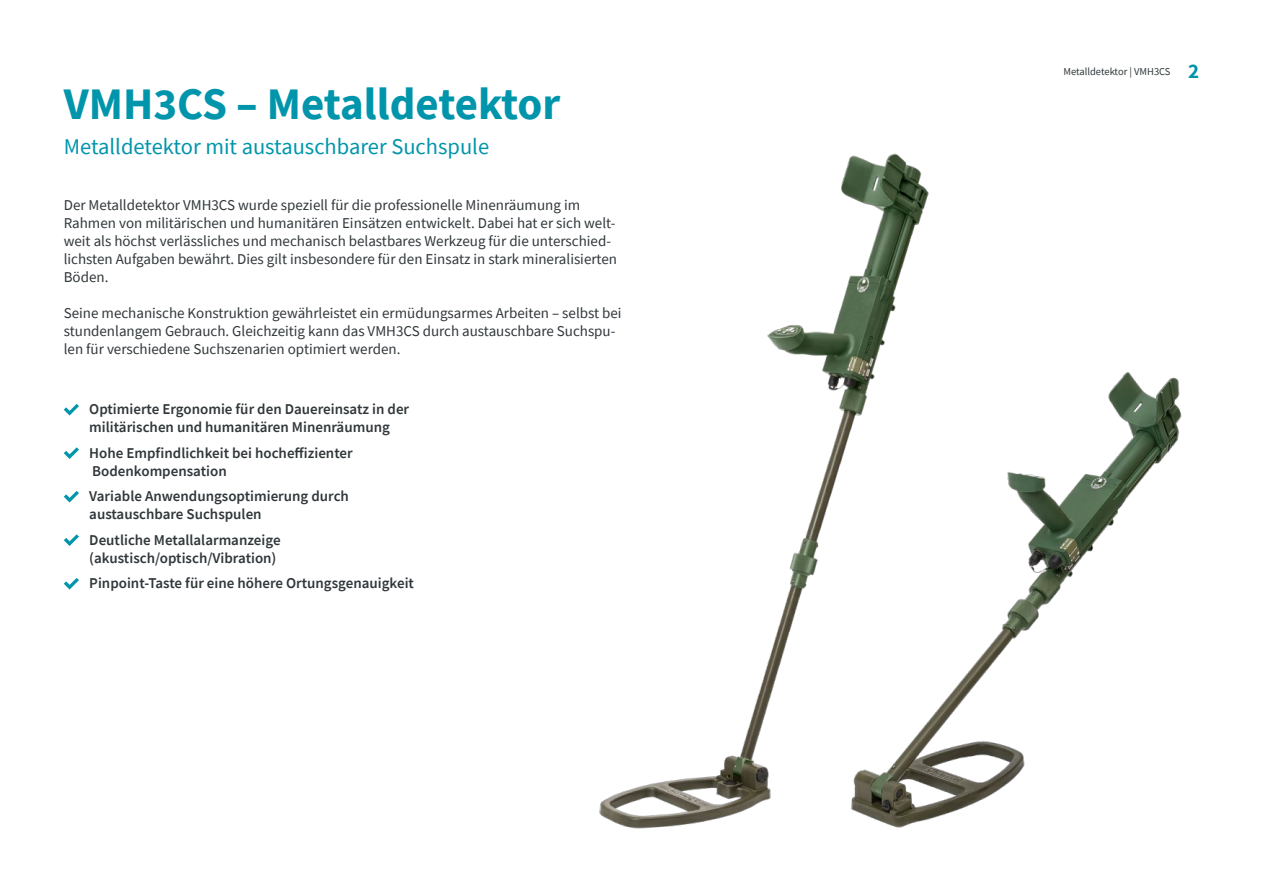
<style>
.page{position:relative;width:1263px;height:893px;background:#fff}
.page>*{position:absolute;margin:0;border:0;box-sizing:border-box;transform-origin:0 0}
.t1{font:700 45px "Source Sans Pro";color:#0095ab}
.t2{font:22.5px "Source Sans Pro";color:#0095ab}
.t3{font:700 21px "Source Sans Pro";color:#0095ab}
.t4{font:15px "Source Sans Pro";color:#30373a}
.t5{font:600 15px/18px "Source Sans Pro";color:#30373a}
.t6{font:10.5px "Source Sans Pro";color:#30373a}
</style>
<div class="page">
<svg style="left:64px;top:404px;width:15px;height:11px"></svg>
<svg style="left:64px;top:447px;width:15px;height:12px"></svg>
<svg style="left:64px;top:491px;width:15px;height:11px"></svg>
<svg style="left:64px;top:534px;width:15px;height:12px"></svg>
<svg style="left:64px;top:578px;width:15px;height:12px"></svg>
<img style="left:599px;top:153px;width:330px;height:676px">
<img style="left:847px;top:369px;width:335px;height:460px">
<h1 class="t1" style="left:64px;top:73px;width:498px">VMH3CS – Metalldetektor</h1>
<h2 class="t2" style="left:64px;top:133px;width:427px">Metalldetektor mit austauschbarer Suchspule</h2>
<p class="t4" style="left:64px;top:195px;width:518px">Der Metalldetektor VMH3CS wurde speziell für die professionelle Minenräumung im</p>
<p class="t4" style="left:64px;top:249px;width:555px">lichsten Aufgaben bewährt. Dies gilt insbesondere für den Einsatz in stark mineralisierten</p>
<p class="t4" style="left:64px;top:213px;width:553px">Rahmen von militärischen und humanitären Einsätzen entwickelt. Dabei hat er sich welt-</p>
<p class="t4" style="left:64px;top:231px;width:549px">weit als höchst verlässliches und mechanisch belastbares Werkzeug für die unterschied-</p>
<p class="t4" style="left:64px;top:267px;width:46px">Böden.</p>
<p class="t4" style="left:64px;top:303px;width:559px">Seine mechanische Konstruktion gewährleistet ein ermüdungsarmes Arbeiten – selbst bei</p>
<p class="t4" style="left:64px;top:339px;width:338px">len für verschiedene Suchszenarien optimiert werden.</p>
<p class="t4" style="left:64px;top:321px;width:553px">stundenlangem Gebrauch. Gleichzeitig kann das VMH3CS durch austauschbare Suchspu-</p>
<p class="t5" style="left:89px;top:400px;width:321px">Optimierte Ergonomie für den Dauereinsatz in der militärischen und humanitären Minenräumung</p>
<p class="t5" style="left:89px;top:443px;width:265px">Hohe Empfindlichkeit bei hocheffizienter<br>Bodenkompensation</p>
<p class="t5" style="left:89px;top:487px;width:261px">Variable Anwendungsoptimierung durch austauschbare Suchspulen</p>
<p class="t5" style="left:89px;top:530px;width:193px">Deutliche Metallalarmanzeige (akustisch/optisch/Vibration(</p>
<p class="t5" style="left:89px;top:574px;width:326px">Pinpoint-Taste für eine höhere Ortungsgenauigkeit</p>
<p class="t6" style="left:1063px;top:65px;width:109px">Metalldetektor | VMH3CS</p>
<h3 class="t3" style="left:1188px;top:56px;width:13px">2</h3>
</div>
